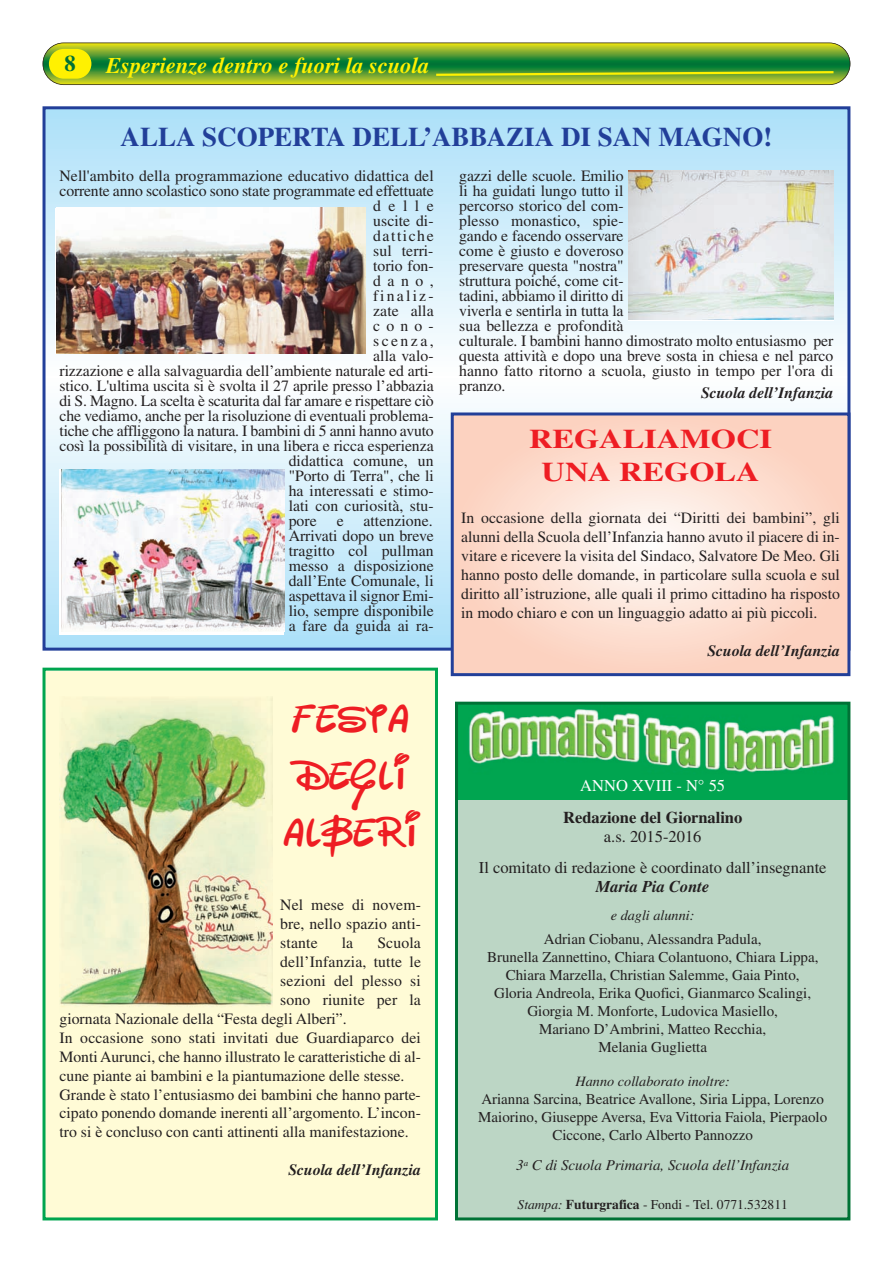
<style>
.page{position:relative;width:893px;height:1263px;background:#fff}
.page>*{position:absolute;margin:0;border:0;box-sizing:border-box;transform-origin:0 0}
.t1{font:36px/57px "Walter";color:#ee1d23}
.t2{font:700 27px "Times";color:#223f99}
.t3{font:700 27px/32.4px "Times";color:#ee1d23;text-align:center;scale:1.2 1}
.t4{font:italic 700 22.5px "Times";color:#fff101}
.t5{font:700 22.5px "Times";color:#007236}
.t6{font:16.5px/30.3px "Times";color:#231f20;text-align:center}
.t7{font:700 16.5px "Times";color:#231f20}
.t8{font:16.5px "Times";color:#fff}
.t9{font:italic 700 16.5px "Times";color:#231f20}
.t10{font:15.75px/15px "Times";color:#231f20;text-align:justify}
.t11{font:italic 700 15.75px "Times";color:#231f20}
.t12{font:15.75px "Times";letter-spacing:.095em;color:#231f20}
.t13{font:15.75px "Times";letter-spacing:.14em;color:#231f20}
.t14{font:15px/18px "Times";color:#231f20;text-align:center}
.t15{font:italic 15px "Times";color:#231f20}
.t16{font:italic 14.25px "Times";color:#231f20}
.t17{font:13.5px "Times";color:#231f20}
.s1{font-style:italic}
.s2{font-weight:700}
</style>
<div class="page">
<svg style="left:47px;top:110px;width:799px;height:537px"></svg>
<svg style="left:43px;top:43px;width:807px;height:42px"></svg>
<div style="left:43px;top:43px;width:807px;height:42px;border:2px solid #231f20;border-radius:21px"></div>
<div style="left:49px;top:49px;width:42px;height:30px;background:#fff101;border-radius:15px"></div>
<svg style="left:434px;top:70px;width:402px;height:7px"></svg>
<div style="left:46px;top:671px;width:389px;height:546px;background:#fffbd6"></div>
<div style="left:43px;top:668px;width:395px;height:552px;border:3px solid #00a54f"></div>
<div style="left:458px;top:705px;width:389px;height:512px;background:#bcd6c5"></div>
<img style="left:459px;top:706px;width:387px;height:93px">
<div style="left:455px;top:702px;width:395px;height:518px;border:3px solid #007236"></div>
<svg style="left:455px;top:416px;width:391px;height:256px"></svg>
<div style="left:451px;top:412px;width:399px;height:264px;border:3px solid #223f99"></div>
<img style="left:60px;top:698px;width:213px;height:309px">
<img style="left:56px;top:208px;width:310px;height:145px">
<img style="left:628px;top:171px;width:205px;height:148px">
<div style="left:60px;top:469px;width:224px;height:166px;background:linear-gradient(to right,#fff,#fff)"></div>
<img style="left:62px;top:469px;width:222px;height:163px">
<h3 class="t5" style="left:65px;top:56px;width:13px">8</h3>
<h3 class="t4" style="left:106px;top:57px;width:324px">Esperienze dentro e fuori la scuola</h3>
<h2 class="t2" style="left:121px;top:128px;width:653px">ALLA SCOPERTA DELL’ABBAZIA DI SAN MAGNO!</h2>
<p class="t10" style="left:60px;top:170px;width:376px">Nell'ambito della programmazione educativo didattica del</p>
<p class="t10" style="left:60px;top:185px;width:376px">corrente anno scolastico sono state programmate ed effettuate</p>
<p class="t10" style="left:373px;top:200px;width:62px">delle</p>
<p class="t10" style="left:373px;top:215px;width:62px">uscite di-</p>
<p class="t12" style="left:373px;top:230px;width:62px">dattiche</p>
<p class="t10" style="left:373px;top:245px;width:62px">sul terri-</p>
<p class="t10" style="left:373px;top:260px;width:62px">torio fon-</p>
<p class="t10" style="left:373px;top:275px;width:62px">dano,</p>
<p class="t13" style="left:373px;top:290px;width:62px">finaliz-</p>
<p class="t10" style="left:373px;top:305px;width:62px">zate alla</p>
<p class="t10" style="left:373px;top:320px;width:62px">cono-</p>
<p class="t10" style="left:373px;top:335px;width:62px">scenza,</p>
<p class="t10" style="left:373px;top:350px;width:62px">alla valo-</p>
<p class="t10" style="left:60px;top:365px;width:375px">rizzazione e alla salvaguardia dell’ambiente naturale ed arti-</p>
<p class="t10" style="left:60px;top:380px;width:376px">stico. L'ultima uscita si è svolta il 27 aprile presso l’abbazia</p>
<p class="t10" style="left:60px;top:395px;width:376px">di S. Magno. La scelta è scaturita dal far amare e rispettare ciò</p>
<p class="t10" style="left:60px;top:410px;width:376px">che vediamo, anche per la risoluzione di eventuali problema-</p>
<p class="t10" style="left:60px;top:425px;width:376px">tiche che affliggono la natura. I bambini di 5 anni hanno avuto</p>
<p class="t10" style="left:60px;top:440px;width:376px">così la possibilità di visitare, in una libera e ricca esperienza</p>
<p class="t10" style="left:289px;top:455px;width:147px">didattica comune, un</p>
<p class="t10" style="left:289px;top:470px;width:147px">"Porto di Terra", che li</p>
<p class="t10" style="left:289px;top:485px;width:146px">ha interessati e stimo-</p>
<p class="t10" style="left:289px;top:500px;width:146px">lati con curiosità, stu-</p>
<p class="t10" style="left:289px;top:515px;width:30px">pore</p>
<p class="t10" style="left:337px;top:515px;width:8px">e</p>
<p class="t10" style="left:289px;top:515px;width:147px;text-indent:75px">attenzione.<br>Arrivati dopo un breve tragitto col pullman messo a disposizione dall’Ente Comunale, li aspettava il signor Emi&shy;lio, sempre disponibile a fare da guida ai ra-</p>
<h1 class="t1" style="left:284px;top:692px;width:136px">FESTA<br>DEGLI<br>ALBERI</h1>
<p class="t10" style="left:280px;top:897px;width:142px;line-height:18.9px">Nel mese di novem&shy;bre, nello spazio anti&shy;stante</p>
<p class="t10" style="left:342px;top:937px;width:13px">la</p>
<p class="t10" style="left:377px;top:937px;width:45px">Scuola</p>
<p class="t10" style="left:280px;top:956px;width:142px">dell’Infanzia, tutte le</p>
<p class="t10" style="left:280px;top:975px;width:142px">sezioni del plesso si</p>
<p class="t10" style="left:280px;top:994px;width:142px">sono riunite per la</p>
<p class="t10" style="left:60px;top:1013px;width:289px">giornata Nazionale della “Festa degli Alberi”.</p>
<p class="t10" style="left:60px;top:1032px;width:363px">In occasione sono stati invitati due Guardiaparco dei</p>
<p class="t10" style="left:60px;top:1050px;width:363px">Monti Aurunci, che hanno illustrato le caratteristiche di al-</p>
<p class="t10" style="left:60px;top:1069px;width:346px">cune piante ai bambini e la piantumazione delle stesse.</p>
<p class="t10" style="left:60px;top:1088px;width:363px">Grande è stato l’entusiasmo dei bambini che hanno parte-</p>
<p class="t10" style="left:60px;top:1107px;width:363px">cipato ponendo domande inerenti all’argomento. L’incon-</p>
<p class="t10" style="left:60px;top:1126px;width:351px">tro si è concluso con canti attinenti alla manifestazione.</p>
<p class="t11" style="left:289px;top:1164px;width:134px">Scuola dell’Infanzia</p>
<p class="t10" style="left:459px;top:170px;width:376px;text-align:left">gazzi delle scuole. Emilio<br>li ha guidati lungo tutto il<br>percorso storico del com-<br>plesso monastico, spie-<br>gando e facendo osservare<br>come è giusto e doveroso<br>preservare questa "nostra"<br>struttura poiché, come cit-<br>tadini, abbiamo il diritto di<br>viverla e sentirla in tutta la<br>sua bellezza e profondità<br>culturale. I bambini hanno dimostrato molto entusiasmo per questa attività e dopo una breve sosta in chiesa e nel parco hanno fatto ritorno a scuola, giusto in tempo per l'ora di pranzo.</p>
<p class="t11" style="left:701px;top:387px;width:134px">Scuola dell’Infanzia</p>
<h2 class="t3" style="left:529px;top:426px;width:204px">REGALIAMOCI<br>UNA REGOLA</h2>
<p class="t10" style="left:461px;top:510px;width:380px;line-height:18.9px">In occasione della giornata dei “Diritti dei bambini”, gli alunni della Scuola dell’Infanzia hanno avuto il piacere di in&shy;vitare e ricevere la visita del Sindaco, Salvatore De Meo. Gli hanno posto delle domande, in particolare sulla scuola e sul diritto all’istruzione, alle quali il primo cittadino ha risposto in modo chiaro e con un linguaggio adatto ai più piccoli.</p>
<p class="t11" style="left:707px;top:645px;width:134px">Scuola dell’Infanzia</p>
<p class="t8" style="left:580px;top:780px;width:146px">ANNO XVIII - N° 55</p>
<p class="t7" style="left:563px;top:811px;width:181px">Redazione del Giornalino</p>
<p class="t6" style="left:479px;top:823px;width:349px">a.s. 2015-2016<br>Il comitato di redazione è coordinato dall’insegnante</p>
<p class="t9" style="left:596px;top:881px;width:115px">Maria Pia Conte</p>
<p class="t16" style="left:611px;top:910px;width:85px">e dagli alunni:</p>
<p class="t14" style="left:487px;top:931px;width:333px">Adrian Ciobanu, Alessandra Padula,<br>Brunella Zannettino, Chiara Colantuono, Chiara Lippa, Chiara Marzella, Christian Salemme, Gaia Pinto, Gloria Andreola, Erika Quofici, Gianmarco Scalingi, Giorgia M. Monforte, Ludovica Masiello,<br>Mariano D’Ambrini, Matteo Recchia,<br>Melania Guglietta</p>
<p class="t16" style="left:576px;top:1076px;width:156px">Hanno collaborato inoltre:</p>
<p class="t14" style="left:478px;top:1091px;width:351px">Arianna Sarcina, Beatrice Avallone, Siria Lippa, Lorenzo<br>Maiorino, Giuseppe Aversa, Eva Vittoria Faiola, Pierpaolo<br>Ciccone, Carlo Alberto Pannozzo</p>
<p class="t15" style="left:516px;top:1160px;width:275px">3<sup>a</sup> C di Scuola Primaria, Scuola dell’Infanzia</p>
<p class="t17" style="left:518px;top:1199px;width:272px"><span class="s1">Stampa:</span> <span class="s2">Futurgrafica</span> - Fondi - Tel. 0771.532811</p>
</div>
